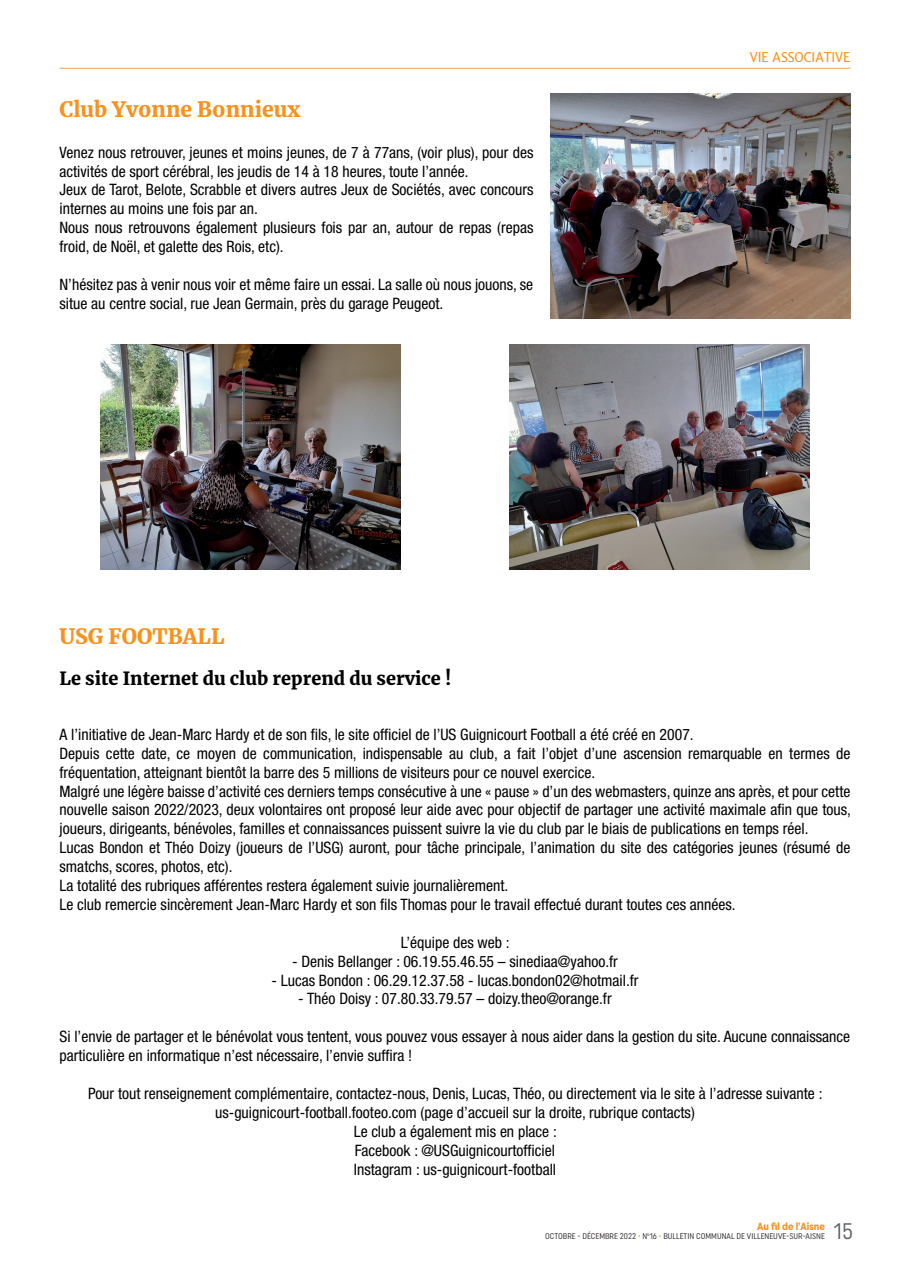
<style>
.page{position:relative;width:910px;height:1280px;background:#fff}
.page>*{position:absolute;margin:0;border:0;box-sizing:border-box;transform-origin:0 0}
.t1{font:22.5px "Uniform Condensed";color:#5d6067}
.t2{font:900 21px "Merriweather";color:#f7931d}
.t3{font:900 18px "Merriweather";color:#000001}
.t4{font:condensed 15.75px/18.9px "Helvetica Neue LT Std";color:#000001}
.t5{font:13.5px "Merriweather Sans";color:#f7931d;scale:.9 1}
.t6{font:800 10.5px "Filson Pro";color:#f7931d;scale:.85 1}
.t7{font:8.25px "Uniform Condensed";color:#231f20}
.s1{color:#a6ce39}
</style>
<div class="page">
<hr style="left:60px;top:68px;width:790px;height:1px;background:#faab55">
<img style="left:550px;top:94px;width:300px;height:225px">
<img style="left:101px;top:344px;width:300px;height:225px">
<img style="left:509px;top:344px;width:300px;height:225px">
<h2 class="t2" style="left:60px;top:95px;width:242px">Club Yvonne Bonnieux</h2>
<p class="t4" style="left:60px;top:143px;width:475px">Venez nous retrouver, jeunes et moins jeunes, de 7 à 77ans, (voir plus), pour des activités de sport cérébral, les jeudis de 14 à 18 heures, toute l’année.<br>Jeux de Tarot, Belote, Scrabble et divers autres Jeux de Sociétés, avec concours internes au moins une fois par an.<br>Nous nous retrouvons également plusieurs fois par an, autour de repas (repas froid, de Noël, et galette des Rois, etc).</p>
<p class="t4" style="left:60px;top:275px;width:475px">N’hésitez pas à venir nous voir et même faire un essai. La salle où nous jouons, se situe au centre social, rue Jean Germain, près du garage Peugeot.</p>
<p class="t5" style="left:750px;top:48px;width:113px">VIE ASSOCIATIVE</p>
<h2 class="t2" style="left:60px;top:622px;width:166px">USG FOOTBALL</h2>
<p class="t3" style="left:60px;top:666px;width:393px">Le site Internet du club reprend du service !</p>
<p class="t4" style="left:60px;top:725px;width:793px">A l’initiative de Jean-Marc Hardy et de son fils, le site officiel de l’US Guignicourt Football a été créé en 2007.<br>Depuis cette date, ce moyen de communication, indispensable au club, a fait l’objet d’une ascension remarquable en termes de fréquentation, atteignant bientôt la barre des 5 millions de visiteurs pour ce nouvel exercice.<br>Malgré une légère baisse d’activité ces derniers temps consécutive à une « pause » d’un des webmasters, quinze ans après, et pour cette nouvelle saison 2022/2023, deux volontaires ont proposé leur aide avec pour objectif de partager une activité maximale afin que tous, joueurs, dirigeants, bénévoles, familles et connaissances puissent suivre la vie du club par le biais de publications en temps réel.<br>Lucas Bondon et Théo Doizy (joueurs de l’USG) auront, pour tâche principale, l’animation du site des catégories jeunes (résumé de smatchs, scores, photos, etc).<br>La totalité des rubriques afférentes restera également suivie journalièrement.<br>Le club remercie sincèrement Jean-Marc Hardy et son fils Thomas pour le travail effectué durant toutes ces années.</p>
<p class="t4" style="left:401px;top:932px;width:110px">L’équipe des web :</p>
<p class="t4" style="left:292px;top:951px;width:327px">- Denis Bellanger : 06.19.55.46.55 – sinediaa@yahoo.fr</p>
<p class="t4" style="left:271px;top:970px;width:369px">- Lucas Bondon : 06.29.12.37.58 - lucas.bondon02@hotmail.fr</p>
<p class="t4" style="left:298px;top:989px;width:315px">- Théo Doisy : 07.80.33.79.57 – doizy.theo@orange.fr</p>
<p class="t4" style="left:60px;top:1027px;width:792px">Si l’envie de partager et le bénévolat vous tentent, vous pouvez vous essayer à nous aider dans la gestion du site. Aucune connaissance particulière en informatique n’est nécessaire, l’envie suffira !</p>
<p class="t4" style="left:88px;top:1084px;width:736px;text-align:center">Pour tout renseignement complémentaire, contactez-nous, Denis, Lucas, Théo, ou directement via le site à l’adresse suivante : us-guignicourt-football.footeo.com (page d’accueil sur la droite, rubrique contacts)<br>Le club a également mis en place :<br>Facebook : @USGuignicourtofficiel<br>Instagram : us-guignicourt-football</p>
<p class="t6" style="left:757px;top:1220px;width:81px">Au fil de l’Aisne</p>
<p class="t7" style="left:545px;top:1231px;width:211px">OCTOBRE - DÉCEMBRE 2022 <span class="s1">•</span> N <sup>O</sup>16 <span class="s1">•</span> BULLETIN COMMUNAL DE VILLENEU</p>
<p class="t7" style="left:778px;top:1231px;width:44px">VE-SUR-AI SNE</p>
<h1 class="t1" style="left:833px;top:1218px;width:22px">15</h1>
</div>
